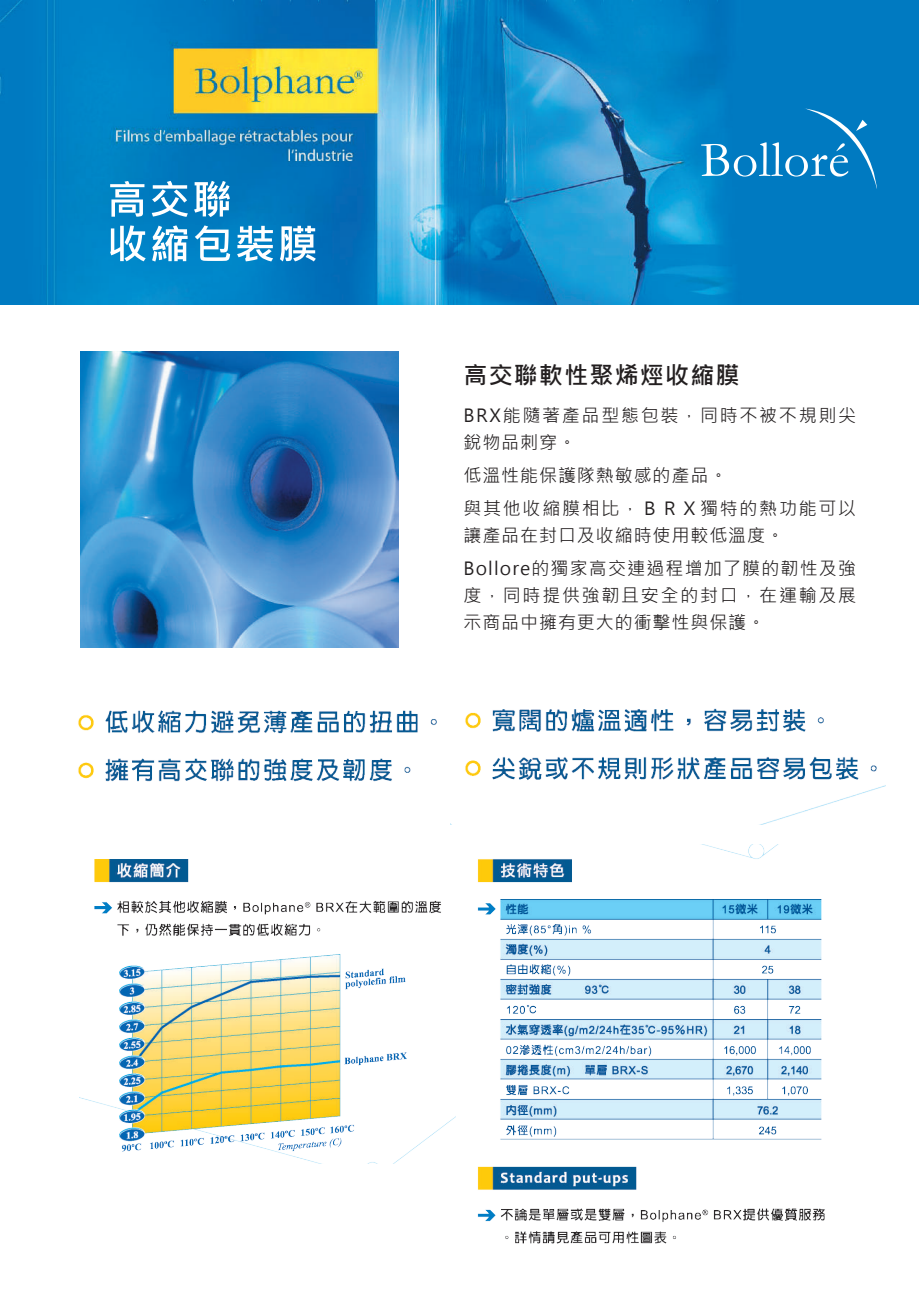
<style>
.page{position:relative;width:919px;height:1289px;background:#fff}
.page>*{position:absolute;margin:0;border:0;box-sizing:border-box;transform-origin:0 0}
.t1{font:700 24px "Microsoft Jheng Hei";letter-spacing:.05em;color:#231f20}
.t2{font:18px/27px "Microsoft Jheng Hei";letter-spacing:.095em;color:#231f20}
.t3{font:18px/33px "Microsoft Jheng Hei";letter-spacing:.065em;color:#231f20}
</style>
<div class="page">
<img style="left:0;top:0;width:918px;height:304px">
<svg style="left:110px;top:181px;width:34px;height:36px"></svg>
<svg style="left:152px;top:181px;width:36px;height:36px"></svg>
<svg style="left:194px;top:181px;width:36px;height:36px"></svg>
<svg style="left:110px;top:225px;width:36px;height:36px"></svg>
<svg style="left:152px;top:225px;width:35px;height:36px"></svg>
<svg style="left:195px;top:225px;width:35px;height:36px"></svg>
<svg style="left:237px;top:226px;width:36px;height:35px"></svg>
<svg style="left:280px;top:226px;width:36px;height:35px"></svg>
<svg style="left:701px;top:108px;width:176px;height:81px;background:#1a88c8"></svg>
<img style="left:81px;top:351px;width:317px;height:296px">
<img style="left:80px;top:859px;width:376px;height:304px">
<img style="left:477px;top:844px;width:348px;height:400px">
<img style="left:78px;top:710px;width:359px;height:72px">
<img style="left:450px;top:708px;width:435px;height:116px">
<h1 class="t1" style="left:463px;top:360px;width:277px">高交聯軟性聚烯烴收縮膜</h1>
<p class="t2" style="left:463px;top:401px;width:394px">BRX能隨著產品型態包裝，同時不被不規則尖銳物品刺穿。</p>
<p class="t2" style="left:463px;top:458px;width:394px;line-height:33px">低溫性能保護隊熱敏感的產品。<br>與其他收縮膜相比，ＢＲＸ獨特的熱功能可以</p>
<p class="t3" style="left:463px;top:518px;width:394px">讓產品在封口及收縮時使用較低溫度。<br>Bollore的獨家高交連過程增加了膜的韌性及強</p>
<p class="t2" style="left:463px;top:581px;width:394px">度，同時提供強韌且安全的封口，在運輸及展示商品中擁有更大的衝擊性與保護。</p>
</div>
